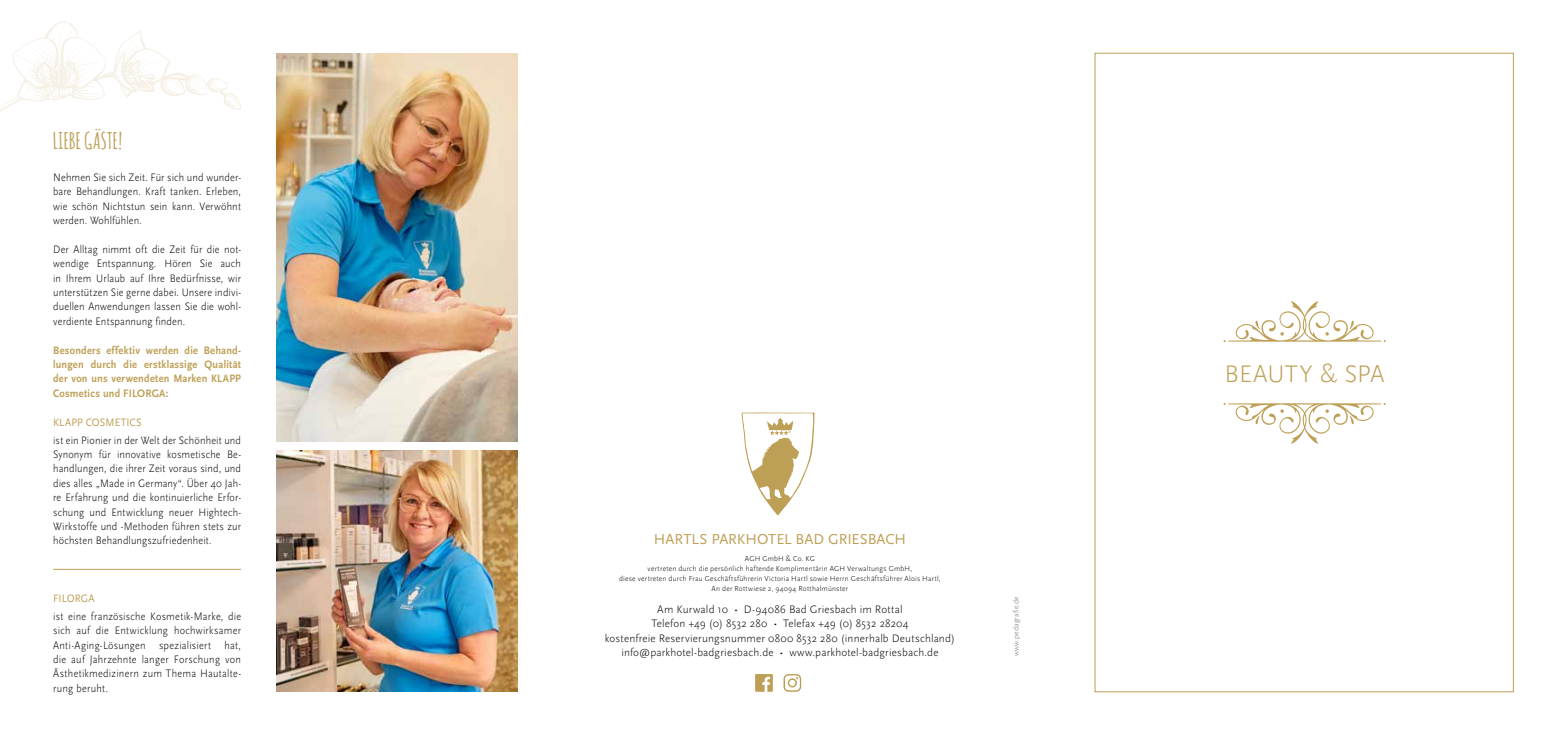
<style>
.page{position:relative;width:1567px;height:745px;background:#fff}
.page>*{position:absolute;margin:0;border:0;box-sizing:border-box;transform-origin:0 0}
.t1{font:300 25px "Scala Sans";letter-spacing:.005em;color:#be9f56}
.t2{font:700 22.5px "Amatic";letter-spacing:.025em;color:#be9f56}
.t3{font:15px "Scala Sans";color:#be9f56}
.t4{font:300 11.25px/14.4px "Scala Sans";letter-spacing:.015em;color:#000;text-align:justify;scale:.92 1}
.t5{font:300 11.25px/14.4px "Scala Sans";letter-spacing:.015em;color:#000;text-align:center}
.t6{font:11.25px/14.4px "Scala Sans Bold LF";letter-spacing:.02em;color:#be9f56;text-align:justify;scale:.92 1}
.t7{font:11.25px "Scala Sans";letter-spacing:.01em;color:#be9f56;scale:.92 1}
.t8{font:300 7.5px/10px "Scala Sans";letter-spacing:.03em;color:#000;text-align:center}
.t9{font:300 7.5px "Scala Sans";letter-spacing:.025em;color:#6f6f6e}
</style>
<div class="page">
<svg style="left:1223px;top:301px;width:162px;height:41px"></svg>
<svg style="left:1223px;top:403px;width:162px;height:40px"></svg>
<svg style="left:741px;top:412px;width:73px;height:103px"></svg>
<svg style="left:755px;top:674px;width:17px;height:17px"></svg>
<svg style="left:783px;top:674px;width:18px;height:17px"></svg>
<svg style="left:0;top:21px;width:241px;height:91px"></svg>
<img style="left:276px;top:53px;width:241px;height:388px">
<hr style="left:53px;top:568px;width:188px;height:1px;background:#be9f56">
<img style="left:276px;top:450px;width:241px;height:241px">
<h2 class="t2" style="left:53px;top:124px;width:70px">LIEBE GÄSTE!</h2>
<p class="t4" style="left:53px;top:170px;width:206px">Nehmen Sie sich Zeit. Für sich und wunder&shy;bare Behandlungen. Kraft tanken. Erleben, wie schön Nichtstun sein kann. Verwöhnt werden. Wohlfühlen.</p>
<p class="t4" style="left:53px;top:242px;width:206px">Der Alltag nimmt oft die Zeit für die not&shy;wendige Entspannung. Hören Sie auch in Ihrem Urlaub auf Ihre Bedürfnisse, wir unterstützen Sie gerne dabei. Unsere indivi&shy;duellen Anwendungen lassen Sie die wohl&shy;verdiente Entspannung finden.</p>
<p class="t6" style="left:53px;top:343px;width:206px">Besonders effektiv werden die Behand&shy;lungen durch die erstklassige Qualität der von uns verwendeten Marken KLAPP Cosmetics und FILORGA:</p>
<p class="t7" style="left:53px;top:415px;width:98px">KLAPP COSMETICS</p>
<p class="t4" style="left:53px;top:432px;width:206px">ist ein Pionier in der Welt der Schönheit und Synonym für innovative kosmetische Be&shy;handlungen, die ihrer Zeit voraus sind, und dies alles „Made in Germany“. Über 40 Jah&shy;re Erfahrung und die kontinuierliche Erfor&shy;schung und Entwicklung neuer Hightech-Wirkstoffe und -Methoden führen stets zur höchsten Behandlungszufriedenheit.</p>
<p class="t7" style="left:53px;top:591px;width:47px">FILORGA</p>
<p class="t4" style="left:53px;top:608px;width:206px">ist eine französische Kosmetik-Marke, die sich auf die Entwicklung hochwirksamer Anti-Aging-Lösungen spezialisiert hat, die auf Jahrzehnte langer Forschung von Ästhetikmedizinern zum Thema Hautalte&shy;rung beruht.</p>
<h3 class="t3" style="left:654px;top:531px;width:253px">HARTLS PARKHOTEL BAD GRIESBACH</h3>
<p class="t8" style="left:619px;top:553px;width:323px">AGH GmbH &amp; Co. KG<br>vertreten durch die persönlich haftende Komplimentärin AGH Verwaltungs GmbH,<br>diese vertreten durch Frau Geschäftsführerin Victoria Hartl sowie Herrn Geschäftsführer Alois Hartl, An der Rottwiese 2, 94094 Rotthalmünster</p>
<p class="t5" style="left:604px;top:602px;width:352px">Am Kurwald 10 • D-94086 Bad Griesbach im Rottal<br>Telefon +49 (0) 8532 280 • Telefax +49 (0) 8532 28204<br>kostenfreie Reservierungsnummer 0800 8532 280 (innerhalb Deutschland) info@parkhotel-badgriesbach.de • www.parkhotel-badgriesbach.de</p>
<p class="t9" style="left:1011px;top:656px;width:61px;rotate:-90deg">www.pedagrafie.de</p>
<h1 class="t1" style="left:1224px;top:359px;width:162px">BEAUTY &amp; SPA</h1>
</div>
